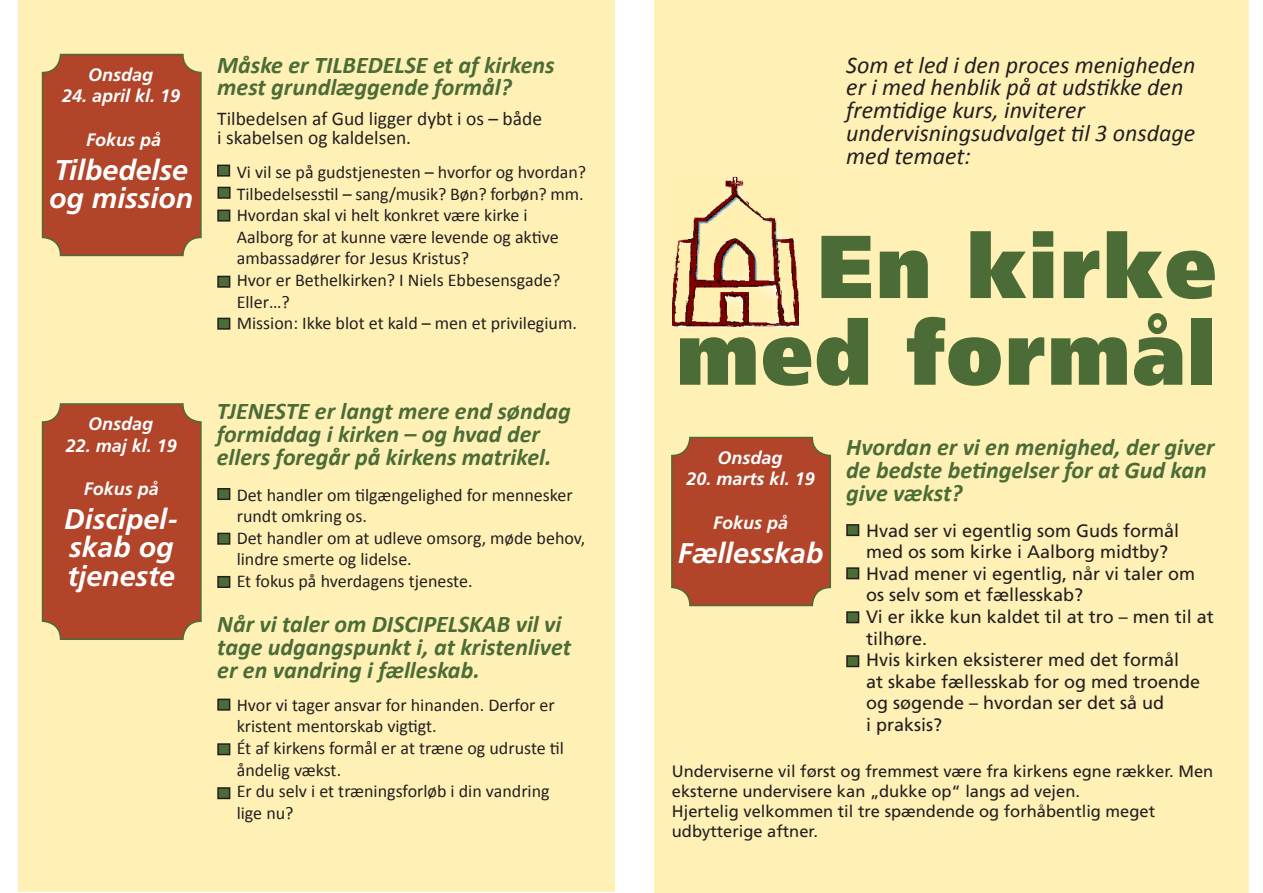
<style>
.page{position:relative;width:1263px;height:893px;background:#fff}
.page>*{position:absolute;margin:0;border:0;box-sizing:border-box;transform-origin:0 0}
.t1{font:900 89.1px "Frutiger";letter-spacing:.03em;color:#4b6c36;scale:.91 1}
.t2{font:italic 700 28.5px/28.2px "Frutiger";color:#fff}
.t3{font:italic 700 24px/22.8px "Calibri";color:#4b6c36}
.t4{font:italic 24px/22.8px "Calibri";color:#231f20}
.t5{font:19.5px "Calibri";color:#231f20}
.t6{font:18px/21.6px "Calibri";color:#231f20}
.t7{font:18px/21.6px "Frutiger";color:#231f20}
.t8{font:italic 700 18px "Frutiger";color:#fff}
.t9{font:16.5px/19.8px "Frutiger";color:#231f20}
</style>
<div class="page">
<div style="left:654px;top:0;width:595px;height:893px;background:#fff1b6"></div>
<div style="left:18px;top:0;width:596px;height:892px;background:#fff1b6"></div>
<img style="left:672px;top:176px;width:127px;height:150px">
<div style="left:672px;top:437px;width:158px;height:168px;background:#b14429;border-radius:18px"></div>
<div style="left:671px;top:437px;width:160px;height:169px;border:2px solid #4b6c36;border-radius:18px"></div>
<div style="left:43px;top:404px;width:158px;height:235px;background:#b14429;border-radius:18px"></div>
<div style="left:42px;top:403px;width:160px;height:237px;border:2px solid #4b6c36;border-radius:18px"></div>
<div style="left:43px;top:55px;width:158px;height:200px;background:#b14429;border-radius:18px"></div>
<div style="left:42px;top:54px;width:160px;height:202px;border:2px solid #4b6c36;border-radius:18px"></div>
<div style="left:218px;top:165px;width:11px;height:11px;background:#4b6c36"></div>
<div style="left:217px;top:165px;width:13px;height:12px;border:2px solid #231f20"></div>
<div style="left:218px;top:187px;width:12px;height:11px;background:#4b6c36"></div>
<div style="left:217px;top:187px;width:14px;height:12px;border:2px solid #231f20"></div>
<div style="left:218px;top:210px;width:12px;height:11px;background:#4b6c36"></div>
<div style="left:217px;top:210px;width:13px;height:12px;border:2px solid #231f20"></div>
<div style="left:218px;top:276px;width:12px;height:11px;background:#4b6c36"></div>
<div style="left:217px;top:276px;width:13px;height:12px;border:2px solid #231f20"></div>
<div style="left:218px;top:318px;width:12px;height:11px;background:#4b6c36"></div>
<div style="left:217px;top:318px;width:13px;height:12px;border:2px solid #231f20"></div>
<div style="left:218px;top:489px;width:12px;height:10px;background:#4b6c36"></div>
<div style="left:217px;top:488px;width:13px;height:12px;border:2px solid #231f20"></div>
<div style="left:218px;top:533px;width:12px;height:11px;background:#4b6c36"></div>
<div style="left:217px;top:533px;width:13px;height:12px;border:2px solid #231f20"></div>
<div style="left:218px;top:577px;width:12px;height:10px;background:#4b6c36"></div>
<div style="left:217px;top:576px;width:13px;height:12px;border:2px solid #231f20"></div>
<div style="left:218px;top:699px;width:12px;height:11px;background:#4b6c36"></div>
<div style="left:217px;top:699px;width:13px;height:12px;border:2px solid #231f20"></div>
<div style="left:218px;top:744px;width:12px;height:10px;background:#4b6c36"></div>
<div style="left:217px;top:743px;width:13px;height:12px;border:2px solid #231f20"></div>
<div style="left:218px;top:788px;width:12px;height:10px;background:#4b6c36"></div>
<div style="left:217px;top:787px;width:13px;height:12px;border:2px solid #231f20"></div>
<div style="left:847px;top:525px;width:11px;height:10px;background:#4b6c36"></div>
<div style="left:846px;top:524px;width:13px;height:12px;border:2px solid #231f20"></div>
<div style="left:847px;top:568px;width:11px;height:11px;background:#4b6c36"></div>
<div style="left:846px;top:567px;width:13px;height:12px;border:2px solid #231f20"></div>
<div style="left:847px;top:612px;width:11px;height:11px;background:#4b6c36"></div>
<div style="left:846px;top:611px;width:13px;height:12px;border:2px solid #231f20"></div>
<div style="left:847px;top:656px;width:11px;height:10px;background:#4b6c36"></div>
<div style="left:846px;top:655px;width:13px;height:12px;border:2px solid #231f20"></div>
<p class="t3" style="left:217px;top:53px;width:339px">Måske er TILBEDELSE et af kirkens mest grundlæggende formål?</p>
<p class="t5" style="left:217px;top:106px;width:326px">Tilbedelsen af Gud ligger dybt i os – både</p>
<p class="t5" style="left:217px;top:125px;width:195px">i skabelsen og kaldelsen.</p>
<p class="t8" style="left:88px;top:64px;width:66px">Onsdag</p>
<p class="t8" style="left:62px;top:86px;width:120px">24. april kl. 19</p>
<p class="t8" style="left:86px;top:129px;width:77px">Fokus på</p>
<p class="t2" style="left:49px;top:156px;width:146px">Tilbedelse og mission</p>
<p class="t6" style="left:237px;top:161px;width:351px">Vi vil se på gudstjenesten – hvorfor og hvordan?</p>
<p class="t6" style="left:237px;top:183px;width:348px">Tilbedelsesstil – sang/musik? Bøn? forbøn? mm.</p>
<p class="t6" style="left:237px;top:204px;width:292px">Hvordan skal vi helt konkret være kirke i</p>
<p class="t6" style="left:237px;top:226px;width:323px">Aalborg for at kunne være levende og aktive ambassadører for Jesus Kristus?</p>
<p class="t6" style="left:237px;top:269px;width:325px">Hvor er Bethelkirken? I Niels Ebbesensgade?<br>Eller…?</p>
<p class="t6" style="left:237px;top:312px;width:342px">Mission: Ikke blot et kald – men et privilegium.</p>
<p class="t8" style="left:88px;top:413px;width:66px">Onsdag</p>
<p class="t8" style="left:66px;top:435px;width:113px">22. maj kl. 19</p>
<p class="t8" style="left:84px;top:478px;width:77px">Fokus på</p>
<p class="t2" style="left:64px;top:505px;width:115px">Discipel-</p>
<p class="t2" style="left:67px;top:534px;width:109px">skab og tjeneste</p>
<p class="t3" style="left:217px;top:400px;width:355px">TJENESTE er langt mere end søndag formiddag i kirken – og hvad der ellers foregår på kirkens matrikel.</p>
<p class="t6" style="left:237px;top:484px;width:338px">Det handler om tilgængelighed for mennesker rundt omkring os.</p>
<p class="t6" style="left:237px;top:527px;width:350px">Det handler om at udleve omsorg, møde behov, lindre smerte og lidelse.</p>
<p class="t6" style="left:237px;top:570px;width:237px">Et fokus på hverdagens tjeneste.</p>
<p class="t3" style="left:217px;top:613px;width:355px">Når vi taler om DISCIPELSKAB vil vi tage udgangspunkt i, at kristenlivet er en vandring i fælleskab.</p>
<p class="t6" style="left:237px;top:694px;width:320px">Hvor vi tager ansvar for hinanden. Derfor er kristent mentorskab vigtigt.</p>
<p class="t6" style="left:237px;top:737px;width:329px">Ét af kirkens formål er at træne og udruste til åndelig vækst.</p>
<p class="t6" style="left:237px;top:780px;width:314px">Er du selv i et træningsforløb i din vandring lige nu?</p>
<p class="t4" style="left:846px;top:52px;width:351px">Som et led i den proces menigheden er i med henblik på at udstikke den fremtidige kurs, inviterer</p>
<p class="t4" style="left:846px;top:121px;width:351px">undervisningsudvalget til 3 onsdage med temaet:</p>
<p class="t1" style="left:818px;top:212px;width:439px">En kirke</p>
<p class="t1" style="left:676px;top:299px;width:594px">med formål</p>
<p class="t8" style="left:717px;top:447px;width:66px">Onsdag</p>
<p class="t8" style="left:687px;top:469px;width:130px">20. marts kl. 19</p>
<p class="t8" style="left:713px;top:512px;width:77px">Fokus på</p>
<p class="t2" style="left:678px;top:539px;width:147px">Fællesskab</p>
<p class="t3" style="left:846px;top:436px;width:370px">Hvordan er vi en menighed, der giver de bedste betingelser for at Gud kan give vækst?</p>
<p class="t7" style="left:866px;top:519px;width:315px">Hvad ser vi egentlig som Guds formål med os som kirke i Aalborg midtby?</p>
<p class="t7" style="left:866px;top:563px;width:331px">Hvad mener vi egentlig, når vi taler om os selv som et fællesskab?</p>
<p class="t7" style="left:866px;top:606px;width:349px">Vi er ikke kun kaldet til at tro – men til at tilhøre.</p>
<p class="t7" style="left:866px;top:649px;width:315px">Hvis kirken eksisterer med det formål</p>
<p class="t7" style="left:866px;top:671px;width:336px">at skabe fællesskab for og med troende og søgende – hvordan ser det så ud</p>
<p class="t7" style="left:866px;top:714px;width:78px">i praksis?</p>
<p class="t9" style="left:672px;top:762px;width:543px">Underviserne vil først og fremmest være fra kirkens egne rækker. Men eksterne undervisere kan „dukke op“ langs ad vejen.</p>
<p class="t9" style="left:672px;top:801px;width:485px">Hjertelig velkommen til tre spændende og forhåbentlig meget</p>
<p class="t9" style="left:672px;top:821px;width:148px">udbytterige aftner.</p>
</div>
